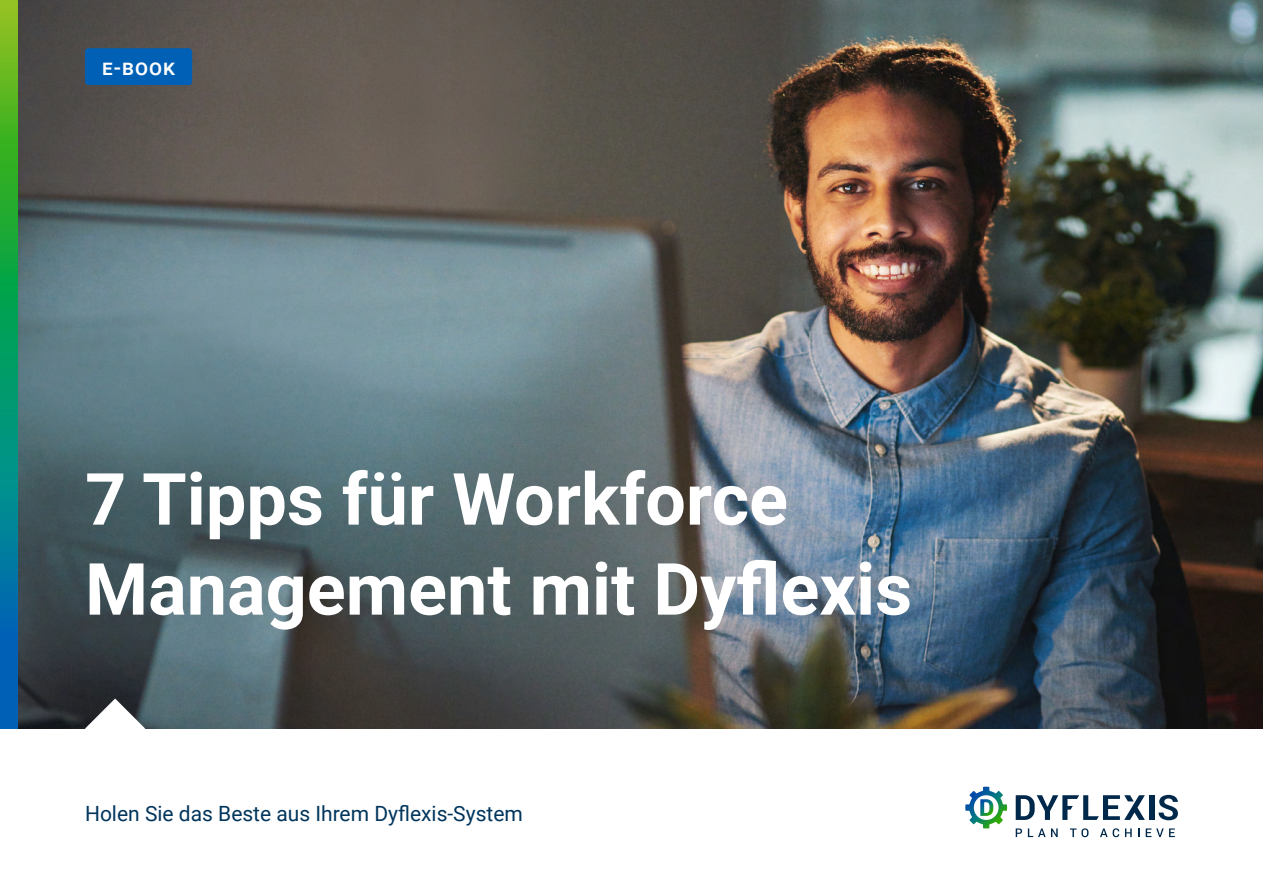
<style>
.page{position:relative;width:1263px;height:893px;background:#fff}
.page>*{position:absolute;margin:0;border:0;box-sizing:border-box;transform-origin:0 0}
.t1{font:700 72px/90px "Roboto";color:#fff}
.t2{font:500 21.9px "Roboto";color:#fff}
.t3{font:21px "Roboto";color:#00355c}
</style>
<div class="page">
<img style="left:17px;top:0;width:1246px;height:728px">
<div style="left:1149px;top:795px;width:5px;height:25px;background:#00284b"></div>
<svg style="left:1158px;top:795px;width:20px;height:25px"></svg>
<svg style="left:1016px;top:795px;width:129px;height:25px"></svg>
<svg style="left:1016px;top:828px;width:6px;height:9px"></svg>
<svg style="left:1028px;top:828px;width:30px;height:9px"></svg>
<svg style="left:1070px;top:828px;width:18px;height:9px"></svg>
<svg style="left:1100px;top:828px;width:7px;height:9px"></svg>
<svg style="left:1113px;top:828px;width:6px;height:9px"></svg>
<svg style="left:1125px;top:828px;width:7px;height:9px"></svg>
<svg style="left:1146px;top:828px;width:29px;height:9px"></svg>
<svg style="left:965px;top:787px;width:42px;height:41px"></svg>
<svg style="left:85px;top:698px;width:60px;height:31px"></svg>
<svg style="left:0;top:0;width:17px;height:728px;background:#1b9565"></svg>
<div style="left:85px;top:48px;width:107px;height:37px;background:#0060b5;border-radius:3px"></div>
<p class="t2" style="left:102px;top:52px;width:75px">E-BOOK</p>
<h1 class="t1" style="left:85px;top:451px;width:828px">7 Tipps für Workforce<br>Management mit Dyflexis</h1>
<p class="t3" style="left:85px;top:798px;width:439px">Holen Sie das Beste aus Ihrem Dyflexis-System</p>
</div>
